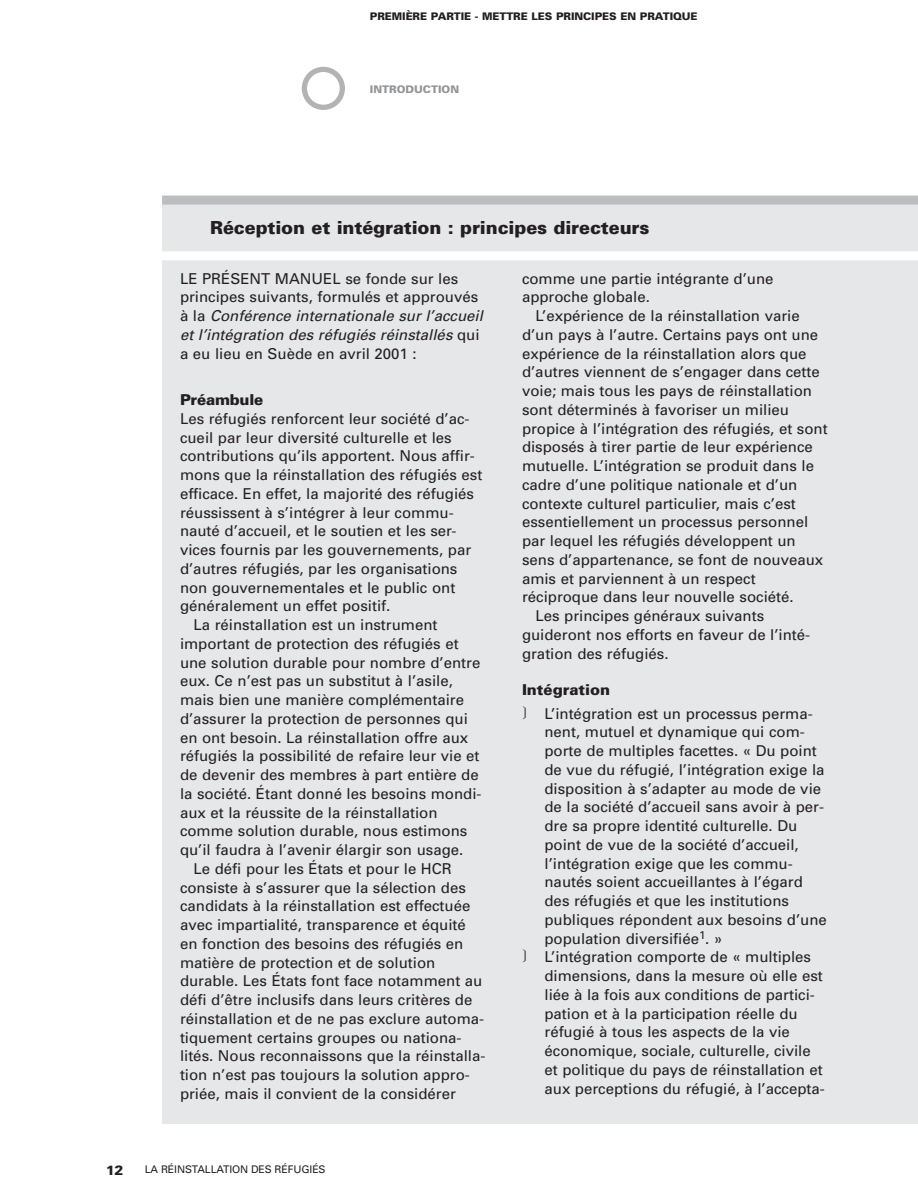
<style>
.page{position:relative;width:918px;height:1188px;background:#fff}
.page>*{position:absolute;margin:0;border:0;box-sizing:border-box;transform-origin:0 0}
.t1{font:900 18px "Univers";letter-spacing:-.005em;color:#231f20}
.t2{font:15px/18.8px "Univers";color:#231f20}
.t3{font:900 15px "Univers";color:#231f20}
.t4{font:900 13.5px "Univers";color:#231f20}
.t5{font:900 10.5px "Univers";letter-spacing:-.005em;color:#231f20}
.t6{font:10.5px "Univers";letter-spacing:-.01em;color:#231f20}
.t7{font:900 10.5px "Univers";color:#939598}
.s1{font-style:italic}
</style>
<div class="page">
<div style="left:302px;top:67px;width:43px;height:43px;border:5px solid #b3b3b3;border-radius:50%"></div>
<div style="left:162px;top:202px;width:756px;height:922px;background:#e6e7e9"></div>
<div style="left:162px;top:196px;width:756px;height:9px;background:#bcbdc0"></div>
<div style="left:142px;top:251px;width:776px;height:9px;background:#fff"></div>
<p class="t5" style="left:370px;top:13px;width:329px">PREMIÈRE PARTIE - METTRE LES PRINCIPES EN PRATIQUE</p>
<p class="t7" style="left:370px;top:85px;width:91px">INTRODUCTION</p>
<p class="t1" style="left:210px;top:221px;width:441px">Réception et intégration : principes directeurs</p>
<p class="t2" style="left:180px;top:270px;width:304px">LE PRÉSENT MANUEL se fonde sur les principes suivants, formulés et approuvés à la <span class="s1">Conférence internationale sur l’accueil et l’intégration des réfugiés réinstallés</span> qui a eu lieu en Suède en avril 2001 :</p>
<p class="t3" style="left:180px;top:394px;width:85px">Préambule</p>
<p class="t2" style="left:180px;top:410px;width:291px">Les réfugiés renforcent leur société d’ac-</p>
<p class="t2" style="left:180px;top:429px;width:273px">cueil par leur diversité culturelle et les</p>
<p class="t2" style="left:180px;top:448px;width:296px">contributions qu’ils apportent. Nous affir-</p>
<p class="t2" style="left:180px;top:467px;width:304px">mons que la réinstallation des réfugiés est</p>
<p class="t2" style="left:180px;top:485px;width:296px">efficace. En effet, la majorité des réfugiés</p>
<p class="t2" style="left:180px;top:504px;width:275px">réussissent à s’intégrer à leur commu-</p>
<p class="t2" style="left:180px;top:523px;width:278px">nauté d’accueil, et le soutien et les ser-</p>
<p class="t2" style="left:180px;top:542px;width:293px">vices fournis par les gouvernements, par</p>
<p class="t2" style="left:180px;top:560px;width:279px">d’autres réfugiés, par les organisations</p>
<p class="t2" style="left:180px;top:579px;width:277px">non gouvernementales et le public ont</p>
<p class="t2" style="left:180px;top:598px;width:212px">généralement un effet positif.</p>
<p class="t2" style="left:194px;top:617px;width:246px">La réinstallation est un instrument</p>
<p class="t2" style="left:180px;top:635px;width:280px">important de protection des réfugiés et</p>
<p class="t2" style="left:180px;top:654px;width:302px">une solution durable pour nombre d’entre</p>
<p class="t2" style="left:180px;top:673px;width:274px">eux. Ce n’est pas un substitut à l’asile,</p>
<p class="t2" style="left:180px;top:692px;width:286px">mais bien une manière complémentaire</p>
<p class="t2" style="left:180px;top:710px;width:289px">d’assurer la protection de personnes qui</p>
<p class="t2" style="left:180px;top:729px;width:290px">en ont besoin. La réinstallation offre aux</p>
<p class="t2" style="left:180px;top:748px;width:301px">réfugiés la possibilité de refaire leur vie et</p>
<p class="t2" style="left:180px;top:767px;width:300px">de devenir des membres à part entière de</p>
<p class="t2" style="left:180px;top:785px;width:303px">la société. Étant donné les besoins mondi-</p>
<p class="t2" style="left:180px;top:804px;width:259px">aux et la réussite de la réinstallation</p>
<p class="t2" style="left:180px;top:823px;width:289px">comme solution durable, nous estimons</p>
<p class="t2" style="left:180px;top:842px;width:285px">qu’il faudra à l’avenir élargir son usage.</p>
<p class="t2" style="left:194px;top:860px;width:260px">Le défi pour les États et pour le HCR</p>
<p class="t2" style="left:180px;top:879px;width:287px">consiste à s’assurer que la sélection des</p>
<p class="t2" style="left:180px;top:898px;width:292px">candidats à la réinstallation est effectuée</p>
<p class="t2" style="left:180px;top:917px;width:287px">avec impartialité, transparence et équité</p>
<p class="t2" style="left:180px;top:935px;width:285px">en fonction des besoins des réfugiés en</p>
<p class="t2" style="left:180px;top:954px;width:257px">matière de protection et de solution</p>
<p class="t2" style="left:180px;top:973px;width:304px">durable. Les États font face notamment au</p>
<p class="t2" style="left:180px;top:992px;width:294px">défi d’être inclusifs dans leurs critères de</p>
<p class="t2" style="left:180px;top:1010px;width:306px">réinstallation et de ne pas exclure automa-</p>
<p class="t2" style="left:180px;top:1029px;width:283px">tiquement certains groupes ou nationa-</p>
<p class="t2" style="left:180px;top:1048px;width:307px">lités. Nous reconnaissons que la réinstalla-</p>
<p class="t2" style="left:180px;top:1067px;width:291px">tion n’est pas toujours la solution appro-</p>
<p class="t2" style="left:180px;top:1085px;width:277px">priée, mais il convient de la considérer</p>
<p class="t4" style="left:106px;top:1165px;width:19px">12</p>
<p class="t6" style="left:145px;top:1165px;width:182px">LA RÉINSTALLATION DES RÉFUGIÉS</p>
<p class="t2" style="left:522px;top:270px;width:253px">comme une partie intégrante d’une approche globale.</p>
<p class="t2" style="left:536px;top:308px;width:266px">L’expérience de la réinstallation varie</p>
<p class="t2" style="left:522px;top:327px;width:298px">d’un pays à l’autre. Certains pays ont une</p>
<p class="t2" style="left:522px;top:345px;width:286px">expérience de la réinstallation alors que</p>
<p class="t2" style="left:522px;top:364px;width:299px">d’autres viennent de s’engager dans cette</p>
<p class="t2" style="left:522px;top:383px;width:292px">voie; mais tous les pays de réinstallation</p>
<p class="t2" style="left:522px;top:402px;width:269px">sont déterminés à favoriser un milieu</p>
<p class="t2" style="left:522px;top:420px;width:307px">propice à l’intégration des réfugiés, et sont</p>
<p class="t2" style="left:522px;top:439px;width:292px">disposés à tirer partie de leur expérience</p>
<p class="t2" style="left:522px;top:458px;width:294px">mutuelle. L’intégration se produit dans le</p>
<p class="t2" style="left:522px;top:477px;width:277px">cadre d’une politique nationale et d’un</p>
<p class="t2" style="left:522px;top:495px;width:275px">contexte culturel particulier, mais c’est</p>
<p class="t2" style="left:522px;top:514px;width:288px">essentiellement un processus personnel</p>
<p class="t2" style="left:522px;top:533px;width:275px">par lequel les réfugiés développent un</p>
<p class="t2" style="left:522px;top:552px;width:303px">sens d’appartenance, se font de nouveaux</p>
<p class="t2" style="left:522px;top:570px;width:235px">amis et parviennent à un respect</p>
<p class="t2" style="left:522px;top:589px;width:273px">réciproque dans leur nouvelle société.</p>
<p class="t2" style="left:536px;top:608px;width:230px">Les principes généraux suivants</p>
<p class="t2" style="left:522px;top:627px;width:290px">guideront nos efforts en faveur de l’inté-</p>
<p class="t2" style="left:522px;top:645px;width:148px">gration des réfugiés.</p>
<p class="t3" style="left:522px;top:685px;width:90px">Intégration</p>
<p class="t2" style="left:544px;top:705px;width:284px">L’intégration est un processus perma&shy;nent, mutuel et dynamique qui com&shy;porte de multiples facettes. « Du point de vue du réfugié, l’intégration exige la disposition à s’adapter au mode de vie de la société d’accueil sans avoir à per&shy;dre sa propre identité culturelle. Du point de vue de la société d’accueil, l’intégration exige que les commu&shy;nautés soient accueillantes à l’égard des réfugiés et que les institutions publiques répondent aux besoins d’une population diversifiée<sup>1</sup>. »<br>L’intégration comporte de « multiples dimensions, dans la mesure où elle est liée à la fois aux conditions de partici&shy;pation et à la participation réelle du réfugié à tous les aspects de la vie économique, sociale, culturelle, civile et politique du pays de réinstallation et aux perceptions du réfugié, à l’accepta-</p>
</div>
